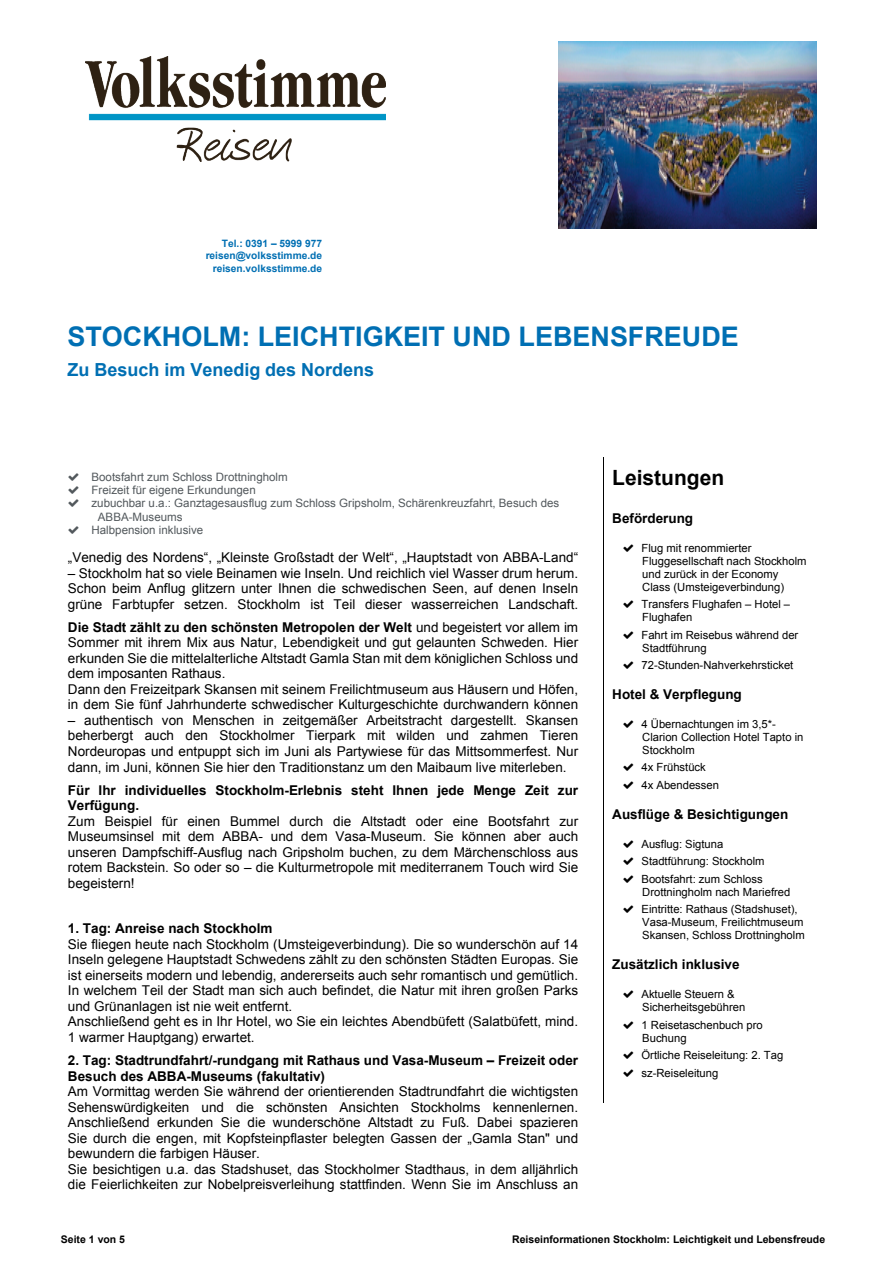
<style>
.page{position:relative;width:893px;height:1263px;background:#fff}
.page>*{position:absolute;margin:0;border:0;box-sizing:border-box;transform-origin:0 0}
.t1{font:700 27px "Arial";color:#006fb3}
.t2{font:700 21px "Arial";color:#000}
.t3{font:700 18px "Arial";color:#006fb3}
.t4{font:13.5px/15.6px "Arial";color:#000;text-align:justify}
.t5{font:700 13.5px/15.6px "Arial";color:#000}
.t6{font:11.55px "Arial";color:#52585c}
.t7{font:11.25px/12.9px "Arial";color:#000}
.t8{font:700 10.5px "Arial";color:#000}
.t9{font:700 10.2px/12.3px "Arial";color:#006fb3;text-align:right}
.s1{font-weight:700}
</style>
<div class="page">
<hr style="left:603px;top:457px;width:1px;height:646px;background:#000">
<img style="left:86px;top:56px;width:300px;height:105px">
<img style="left:558px;top:41px;width:258px;height:188px">
<p class="t9" style="left:206px;top:238px;width:118px">Tel.: 0391 – 5999 977 reisen@volksstimme.de reisen.volksstimme.de</p>
<h1 class="t1" style="left:68px;top:326px;width:673px">STOCKHOLM: LEICHTIGKEIT UND LEBENSFREUDE</h1>
<h3 class="t3" style="left:68px;top:363px;width:308px">Zu Besuch im Venedig des Nordens</h3>
<p class="t6" style="left:92px;top:472px;width:198px">Bootsfahrt zum Schloss Drottningholm</p>
<p class="t6" style="left:92px;top:486px;width:166px">Freizeit für eigene Erkundungen</p>
<p class="t6" style="left:92px;top:499px;width:469px">zubuchbar u.a.: Ganztagesausflug zum Schloss Gripsholm, Schärenkreuzfahrt, Besuch des</p>
<p class="t6" style="left:98px;top:512px;width:86px">ABBA-Museums</p>
<p class="t6" style="left:92px;top:526px;width:113px">Halbpension inklusive</p>
<p class="t4" style="left:68px;top:551px;width:512px">„Venedig des Nordens“, „Kleinste Großstadt der Welt“, „Hauptstadt von ABBA-Land“</p>
<p class="t4" style="left:68px;top:566px;width:512px">– Stockholm hat so viele Beinamen wie Inseln. Und reichlich viel Wasser drum herum.<br>Schon beim Anflug glitzern unter Ihnen die schwedischen Seen, auf denen Inseln grüne Farbtupfer setzen. Stockholm ist Teil dieser wasserreichen Landschaft.</p>
<p class="t4" style="left:68px;top:620px;width:512px;text-align:left"><span class="s1">Die Stadt zählt zu den schönsten Metropolen der Welt</span> und begeistert vor allem im Sommer mit ihrem Mix aus Natur, Lebendigkeit und gut gelaunten Schweden. Hier erkunden Sie die mittelalterliche Altstadt Gamla Stan mit dem königlichen Schloss und dem imposanten Rathaus.<br>Dann den Freizeitpark Skansen mit seinem Freilichtmuseum aus Häusern und Höfen, in dem Sie fünf Jahrhunderte schwedischer Kulturgeschichte durchwandern können</p>
<p class="t4" style="left:68px;top:714px;width:512px">– authentisch von Menschen in zeitgemäßer Arbeitstracht dargestellt. Skansen beherbergt auch den Stockholmer Tierpark mit wilden und zahmen Tieren Nordeuropas und entpuppt sich im Juni als Partywiese für das Mittsommerfest. Nur dann, im Juni, können Sie hier den Traditionstanz um den Maibaum live miterleben.</p>
<p class="t5" style="left:68px;top:783px;width:512px">Für Ihr individuelles Stockholm-Erlebnis steht Ihnen jede Menge Zeit zur<br>Verfügung.</p>
<p class="t4" style="left:68px;top:814px;width:512px">Zum Beispiel für einen Bummel durch die Altstadt oder eine Bootsfahrt zur Museumsinsel mit dem ABBA- und dem Vasa-Museum. Sie können aber auch unseren Dampfschiff-Ausflug nach Gripsholm buchen, zu dem Märchenschloss aus rotem Backstein. So oder so – die Kulturmetropole mit mediterranem Touch wird Sie begeistern!</p>
<p class="t5" style="left:68px;top:922px;width:206px">1. Tag: Anreise nach Stockholm</p>
<p class="t4" style="left:68px;top:937px;width:512px;text-align:left">Sie fliegen heute nach Stockholm (Umsteigeverbindung). Die so wunderschön auf 14<br>Inseln gelegene Hauptstadt Schwedens zählt zu den schönsten Städten Europas. Sie ist einerseits modern und lebendig, andererseits auch sehr romantisch und gemütlich.<br>In welchem Teil der Stadt man sich auch befindet, die Natur mit ihren großen Parks und Grünanlagen ist nie weit entfernt.<br>Anschließend geht es in Ihr Hotel, wo Sie ein leichtes Abendbüfett (Salatbüfett, mind.<br>1 warmer Hauptgang) erwartet.</p>
<p class="t5" style="left:68px;top:1054px;width:512px">2. Tag: Stadtrundfahrt/-rundgang mit Rathaus und Vasa-Museum – Freizeit oder<br>Besuch des ABBA-Museums (fakultativ)</p>
<p class="t4" style="left:68px;top:1085px;width:512px;text-align:left">Am Vormittag werden Sie während der orientierenden Stadtrundfahrt die wichtigsten Sehenswürdigkeiten und die schönsten Ansichten Stockholms kennenlernen.<br>Anschließend erkunden Sie die wunderschöne Altstadt zu Fuß. Dabei spazieren Sie durch die engen, mit Kopfsteinpflaster belegten Gassen der „Gamla Stan" und bewundern die farbigen Häuser.<br>Sie besichtigen u.a. das Stadshuset, das Stockholmer Stadthaus, in dem alljährlich die Feierlichkeiten zur Nobelpreisverleihung stattfinden. Wenn Sie im Anschluss an</p>
<h2 class="t2" style="left:612px;top:469px;width:113px">Leistungen</h2>
<p class="t5" style="left:612px;top:512px;width:82px">Beförderung</p>
<p class="t7" style="left:641px;top:542px;width:167px">Flug mit renommierter<br>Fluggesellschaft nach Stockholm und zurück in der Economy<br>Class (Umsteigeverbindung)</p>
<p class="t7" style="left:641px;top:599px;width:150px">Transfers Flughafen – Hotel –<br>Flughafen</p>
<p class="t7" style="left:641px;top:629px;width:158px">Fahrt im Reisebus während der<br>Stadtführung</p>
<p class="t7" style="left:641px;top:660px;width:153px">72-Stunden-Nahverkehrsticket</p>
<p class="t5" style="left:612px;top:688px;width:131px">Hotel &amp; Verpflegung</p>
<p class="t7" style="left:641px;top:719px;width:163px">4 Übernachtungen im 3,5*-<br>Clarion Collection Hotel Tapto in<br>Stockholm</p>
<p class="t7" style="left:641px;top:760px;width:79px;line-height:17.5px">4x Frühstück<br>4x Abendessen</p>
<p class="t5" style="left:612px;top:808px;width:178px">Ausflüge &amp; Besichtigungen</p>
<p class="t7" style="left:641px;top:836px;width:125px;line-height:17.5px">Ausflug: Sigtuna<br>Stadtführung: Stockholm<br>Bootsfahrt: zum Schloss</p>
<p class="t7" style="left:641px;top:884px;width:158px;line-height:17.5px">Drottningholm nach Mariefred<br>Eintritte: Rathaus (Stadshuset),</p>
<p class="t7" style="left:642px;top:917px;width:164px">Vasa-Museum, Freilichtmuseum<br>Skansen, Schloss Drottningholm</p>
<p class="t5" style="left:612px;top:958px;width:129px">Zusätzlich inklusive</p>
<p class="t7" style="left:641px;top:989px;width:105px">Aktuelle Steuern &amp;<br>Sicherheitsgebühren</p>
<p class="t7" style="left:641px;top:1019px;width:123px">1 Reisetaschenbuch pro<br>Buchung</p>
<p class="t7" style="left:641px;top:1047px;width:143px;line-height:17.5px">Örtliche Reiseleitung: 2. Tag sz-Reiseleitung</p>
<p class="t8" style="left:61px;top:1235px;width:66px">Seite 1 von 5</p>
<p class="t8" style="left:512px;top:1235px;width:314px">Reiseinformationen Stockholm: Leichtigkeit und Lebensfreude</p>
</div>
